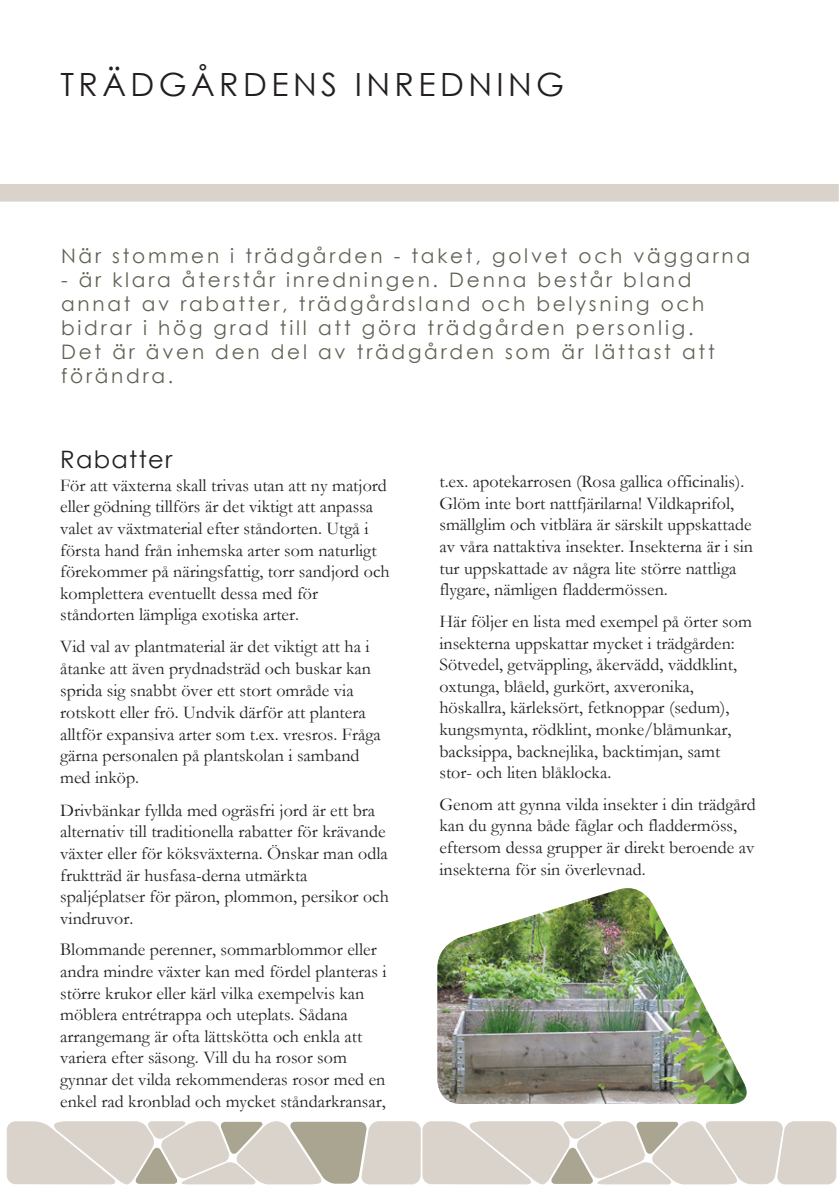
<style>
.page{position:relative;width:840px;height:1191px;background:#fff}
.page>*{position:absolute;margin:0;border:0;box-sizing:border-box;transform-origin:0 0}
.t1{font:32px "Century Gothic";letter-spacing:.14em;color:#231f20}
.t2{font:24px "Century Gothic";letter-spacing:.055em;color:#231f20}
.t3{font:20px/24px "Century Gothic";letter-spacing:.14em;color:#626154}
.t4{font:18px/21.6px "Garamond";color:#231f20}
</style>
<div class="page">
<div style="left:0;top:185px;width:837px;height:16px;background:#d9d3cc"></div>
<svg style="left:7px;top:1121px;width:828px;height:63px;background:#d5cfc7"></svg>
<img style="left:437px;top:888px;width:310px;height:216px">
<h1 class="t1" style="left:60px;top:62px;width:505px">TRÄDGÅRDENS INREDNING</h1>
<p class="t3" style="left:61px;top:244px;width:690px">När stommen i trädgården - taket, golvet och väggarna</p>
<p class="t3" style="left:61px;top:268px;width:655px">- är klara återstår inredningen. Denna består bland annat av rabatter, trädgårdsland och belysning och bidrar i hög grad till att göra trädgården personlig.<br>Det är även den del av trädgården som är lättast att förändra.</p>
<h2 class="t2" style="left:60px;top:443px;width:114px">Rabatter</h2>
<p class="t4" style="left:60px;top:474px;width:331px">För att växterna skall trivas utan att ny matjord eller gödning tillförs är det viktigt att anpassa valet av växtmaterial efter ståndorten. Utgå i första hand från inhemska arter som naturligt förekommer på näringsfattig, torr sandjord och komplettera eventuellt dessa med för ståndorten lämpliga exotiska arter.</p>
<p class="t4" style="left:60px;top:635px;width:322px">Vid val av plantmaterial är det viktigt att ha i åtanke att även prydnadsträd och buskar kan sprida sig snabbt över ett stort område via rotskott eller frö. Undvik därför att plantera alltför expansiva arter som t.ex. vresros. Fråga gärna personalen på plantskolan i samband med inköp.</p>
<p class="t4" style="left:60px;top:799px;width:330px">Drivbänkar fyllda med ogräsfri jord är ett bra alternativ till traditionella rabatter för krävande växter eller för köksväxterna. Önskar man odla fruktträd är husfasa-derna utmärkta spaljéplatser för päron, plommon, persikor och vindruvor.</p>
<p class="t4" style="left:60px;top:938px;width:328px">Blommande perenner, sommarblommor eller andra mindre växter kan med fördel planteras i större krukor eller kärl vilka exempelvis kan möblera entrétrappa och uteplats. Sådana arrangemang är ofta lättskötta och enkla att variera efter säsong. Vill du ha rosor som gynnar det vilda rekommenderas rosor med en enkel rad kronblad och mycket ståndarkransar,</p>
<p class="t4" style="left:439px;top:470px;width:315px">t.ex. apotekarrosen (Rosa gallica officinalis).<br>Glöm inte bort nattfjärilarna! Vildkaprifol, smällglim och vitblära är särskilt uppskattade av våra nattaktiva insekter. Insekterna är i sin tur uppskattade av några lite större nattliga flygare, nämligen fladdermössen.</p>
<p class="t4" style="left:439px;top:610px;width:314px">Här följer en lista med exempel på örter som insekterna uppskattar mycket i trädgården:<br>Sötvedel, getväppling, åkervädd, väddklint, oxtunga, blåeld, gurkört, axveronika, höskallra, kärleksört, fetknoppar (sedum), kungsmynta, rödklint, monke/blåmunkar, backsippa, backnejlika, backtimjan, samt stor- och liten blåklocka.</p>
<p class="t4" style="left:439px;top:793px;width:318px">Genom att gynna vilda insekter i din trädgård kan du gynna både fåglar och fladdermöss, eftersom dessa grupper är direkt beroende av insekterna för sin överlevnad.</p>
</div>
